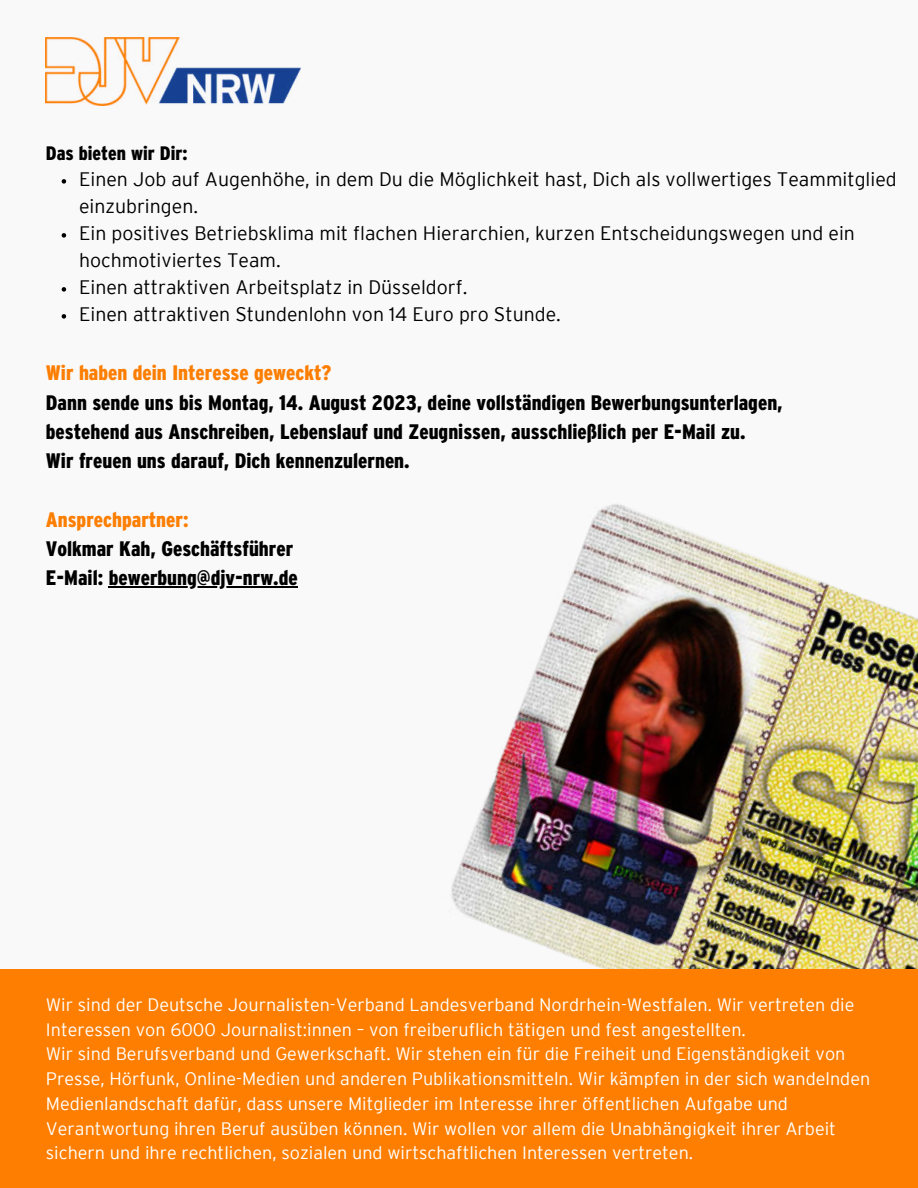
<style>
.page{position:relative;width:918px;height:1188px;background:#f9f9f9}
.page>*{position:absolute;margin:0;border:0;box-sizing:border-box;transform-origin:0 0}
.t1{font:900 condensed 21px/29.2px "Interstate";color:#000}
.t2{font:900 condensed 21px "Interstate";color:#fd7e00}
.t3{font:300 19.5px/27px "Interstate";color:#000}
.t4{font:900 condensed 19.5px "Interstate";color:#000}
.t5{font:300 18px/24.8px "Interstate";color:#fff}
</style>
<div class="page">
<img style="left:46px;top:38px;width:254px;height:67px">
<img style="left:451px;top:504px;width:467px;height:465px">
<div style="left:0;top:969px;width:918px;height:219px;background:#fd7e00"></div>
<svg style="left:62px;top:179px;width:4px;height:5px"></svg>
<svg style="left:62px;top:233px;width:4px;height:5px"></svg>
<svg style="left:62px;top:287px;width:4px;height:5px"></svg>
<svg style="left:62px;top:314px;width:4px;height:5px"></svg>
<hr style="left:109px;top:586px;width:189px;height:1px;background:#000">
<p class="t4" style="left:46px;top:142px;width:143px">Das bieten wir Dir:</p>
<p class="t3" style="left:79px;top:165px;width:819px">Einen Job auf Augenhöhe, in dem Du die Möglichkeit hast, Dich als vollwertiges Teammitglied einzubringen.<br>Ein positives Betriebsklima mit flachen Hierarchien, kurzen Entscheidungswegen und ein hochmotiviertes Team.<br>Einen attraktiven Arbeitsplatz in Düsseldorf.<br>Einen attraktiven Stundenlohn von 14 Euro pro Stunde.</p>
<p class="t2" style="left:46px;top:361px;width:287px">Wir haben dein Interesse geweckt?</p>
<p class="t1" style="left:46px;top:388px;width:738px">Dann sende uns bis Montag, 14. August 2023, deine vollständigen Bewerbungsunterlagen, bestehend aus Anschreiben, Lebenslauf und Zeugnissen, ausschließlich per E-Mail zu.<br>Wir freuen uns darauf, Dich kennenzulernen.</p>
<p class="t2" style="left:46px;top:508px;width:144px">Ansprechpartner:</p>
<p class="t1" style="left:46px;top:534px;width:253px">Volkmar Kah, Geschäftsführer<br>E-Mail: bewerbung@djv-nrw.de</p>
<p class="t5" style="left:46px;top:992px;width:826px">Wir sind der Deutsche Journalisten-Verband Landesverband Nordrhein-Westfalen. Wir vertreten die Interessen von 6000 Journalist:innen – von freiberuflich tätigen und fest angestellten.<br>Wir sind Berufsverband und Gewerkschaft. Wir stehen ein für die Freiheit und Eigenständigkeit von Presse, Hörfunk, Online-Medien und anderen Publikationsmitteln. Wir kämpfen in der sich wandelnden Medienlandschaft dafür, dass unsere Mitglieder im Interesse ihrer öffentlichen Aufgabe und Verantwortung ihren Beruf ausüben können. Wir wollen vor allem die Unabhängigkeit ihrer Arbeit sichern und ihre rechtlichen, sozialen und wirtschaftlichen Interessen vertreten.</p>
</div>
